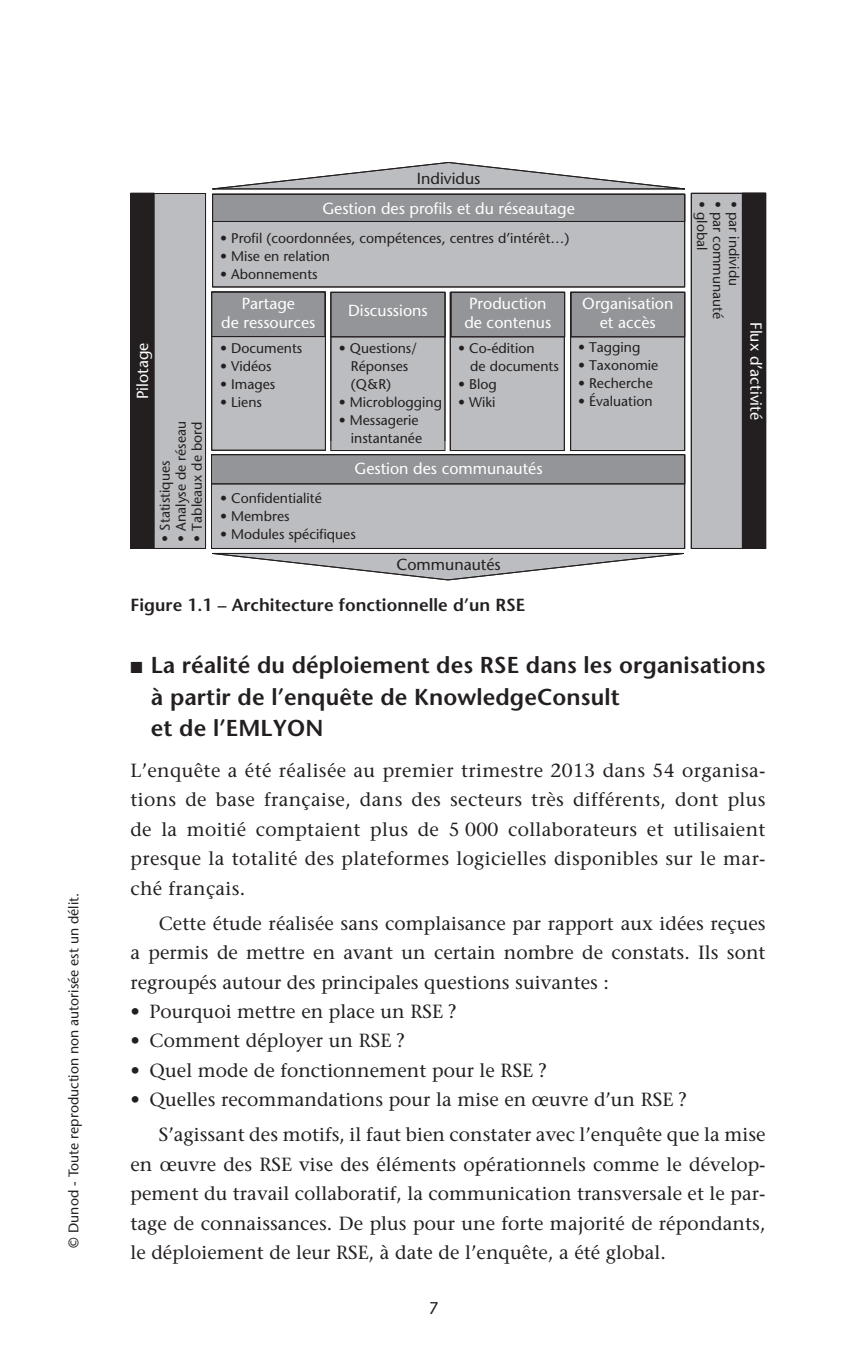
<style>
.page{position:relative;width:862px;height:1361px;background:#fff}
.page>*{position:absolute;margin:0;border:0;box-sizing:border-box;transform-origin:0 0}
.t1{font:600 23px/31.4px "Stone Sans Std";letter-spacing:.005em;color:#231f20}
.t2{font:500 19px/29.4px "Stone Serif Std";letter-spacing:.005em;color:#231f20;text-align:justify}
.t3{font:600 17.6px "Stone Sans Std";letter-spacing:.005em;color:#231f20}
.t4{font:500 17px "Stone Sans Std";color:#231f20}
.t5{font:500 16px/18px "Stone Sans Std";color:#fff;text-align:center}
.t6{font:500 16px "Stone Sans Std";color:#231f20}
.t7{font:500 14px/18px "Stone Sans Std";color:#231f20}
</style>
<div class="page">
<svg style="left:130px;top:192px;width:65px;height:357px;background:#807f82"></svg>
<svg style="left:195px;top:162px;width:490px;height:418px"></svg>
<svg style="left:211px;top:192px;width:555px;height:357px;background:#a7a8aa"></svg>
<div style="left:212px;top:292px;width:113px;height:44px;background:#939598"></div>
<div style="left:211px;top:291px;width:114px;height:46px;border:1px solid #231f20"></div>
<svg style="left:330px;top:291px;width:355px;height:160px;background:#acadb0"></svg>
<p class="t7" style="left:64px;top:1247px;width:356px;rotate:-90deg">© Dunod - Toute reproduction non autorisée est un délit.</p>
<p class="t6" style="left:417px;top:168px;width:65px">Individus</p>
<p class="t5" style="left:322px;top:199px;width:254px">Gestion des profils et du réseautage</p>
<p class="t7" style="left:220px;top:229px;width:351px">• Profil (coordonnées, compétences, centres d’intérêt…)</p>
<p class="t7" style="left:220px;top:247px;width:111px">• Mise en relation</p>
<p class="t7" style="left:220px;top:265px;width:99px">• Abonnements</p>
<p class="t5" style="left:133px;top:399px;width:58px;rotate:-90deg">Pilotage</p>
<p class="t7" style="left:172px;top:541px;width:122px;rotate:-90deg">• Analyse de réseau</p>
<p class="t7" style="left:188px;top:541px;width:121px;rotate:-90deg">• Tableaux de bord</p>
<p class="t7" style="left:156px;top:541px;width:82px;rotate:-90deg">• Statistiques</p>
<p class="t5" style="left:221px;top:295px;width:96px">Partage<br>de ressources</p>
<p class="t5" style="left:464px;top:295px;width:88px;text-align:left">Production de contenus</p>
<p class="t5" style="left:582px;top:295px;width:93px">Organisation et accès</p>
<p class="t5" style="left:348px;top:301px;width:81px">Discussions</p>
<p class="t7" style="left:220px;top:339px;width:84px">• Documents</p>
<p class="t7" style="left:220px;top:357px;width:53px">• Vidéos</p>
<p class="t7" style="left:220px;top:375px;width:57px">• Images</p>
<p class="t7" style="left:220px;top:393px;width:43px">• Liens</p>
<p class="t7" style="left:351px;top:339px;width:67px;text-indent:-12px">• Questions/<br>Réponses (Q&amp;R)</p>
<p class="t7" style="left:339px;top:393px;width:105px">• Microblogging</p>
<p class="t7" style="left:339px;top:411px;width:85px;text-align:right">• Messagerie instantanée</p>
<p class="t7" style="left:470px;top:339px;width:90px;text-indent:-12px">• Co-édition<br>de documents</p>
<p class="t7" style="left:458px;top:375px;width:40px">• Blog</p>
<p class="t7" style="left:458px;top:393px;width:39px">• Wiki</p>
<p class="t5" style="left:354px;top:459px;width:190px">Gestion des communautés</p>
<p class="t7" style="left:220px;top:489px;width:103px">• Confidentialité</p>
<p class="t7" style="left:220px;top:507px;width:71px">• Membres</p>
<p class="t7" style="left:220px;top:525px;width:137px">• Modules spécifiques</p>
<p class="t6" style="left:396px;top:555px;width:106px">Communautés</p>
<p class="t7" style="left:578px;top:338px;width:64px">• Tagging</p>
<p class="t7" style="left:578px;top:356px;width:82px">• Taxonomie</p>
<p class="t7" style="left:578px;top:374px;width:76px">• Recherche</p>
<p class="t7" style="left:578px;top:392px;width:76px">• Évaluation</p>
<p class="t3" style="left:130px;top:594px;width:396px">Figure 1.1 – Architecture fonctionnelle d’un RSE</p>
<p class="t7" style="left:711px;top:201px;width:51px;rotate:90deg">• global</p>
<p class="t7" style="left:727px;top:201px;width:120px;rotate:90deg">• par communauté</p>
<p class="t7" style="left:743px;top:201px;width:86px;rotate:90deg">• par individu</p>
<p class="t5" style="left:765px;top:322px;width:99px;rotate:90deg">Flux d’activité</p>
<p class="t1" style="left:151px;top:649px;width:616px;text-indent:-20px">■ La réalité du déploiement des RSE dans les organisations à partir de l’enquête de KnowledgeConsult<br>et de l’EMLYON</p>
<p class="t2" style="left:130px;top:755px;width:636px">L’enquête a été réalisée au premier trimestre 2013 dans 54 organisa&shy;tions de base française, dans des secteurs très différents, dont plus de la moitié comptaient plus de 5 000 collaborateurs et utilisaient presque la totalité des plateformes logicielles disponibles sur le mar&shy;ché français.</p>
<p class="t2" style="left:130px;top:908px;width:636px;text-indent:28px">Cette étude réalisée sans complaisance par rapport aux idées reçues a permis de mettre en avant un certain nombre de constats. Ils sont regroupés autour des principales questions suivantes :</p>
<p class="t2" style="left:130px;top:996px;width:328px">• Pourquoi mettre en place un RSE ?</p>
<p class="t2" style="left:130px;top:1026px;width:276px">• Comment déployer un RSE ?</p>
<p class="t2" style="left:130px;top:1055px;width:418px">• Quel mode de fonctionnement pour le RSE ?</p>
<p class="t2" style="left:159px;top:1082px;width:608px;line-height:35px;text-indent:-28px">• Quelles recommandations pour la mise en œuvre d’un RSE ?<br>S’agissant des motifs, il faut bien constater avec l’enquête que la mise</p>
<p class="t2" style="left:130px;top:1149px;width:636px">en œuvre des RSE vise des éléments opérationnels comme le dévelop&shy;pement du travail collaboratif, la communication transversale et le par&shy;tage de connaissances. De plus pour une forte majorité de répondants, le déploiement de leur RSE, à date de l’enquête, a été global.</p>
<p class="t4" style="left:429px;top:1298px;width:11px">7</p>
</div>
